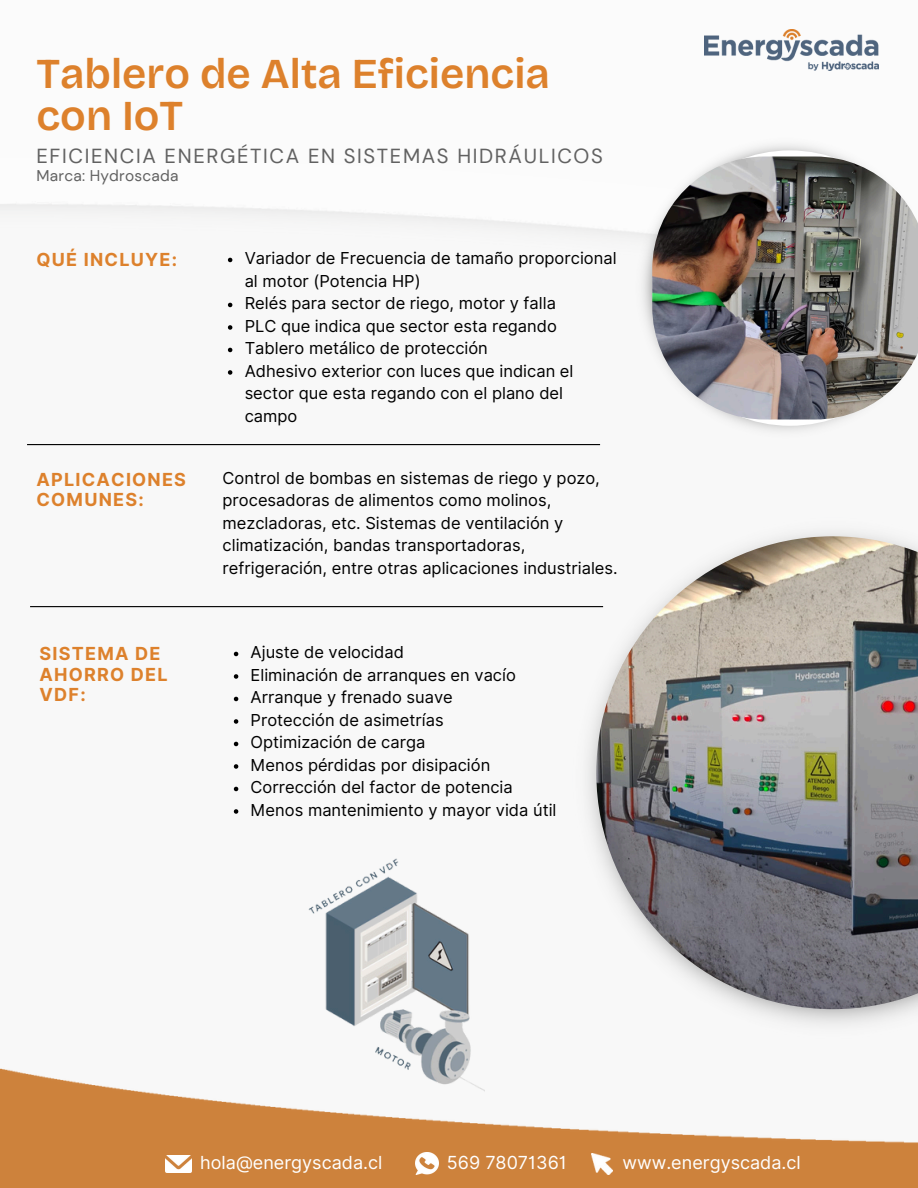
<style>
.page{position:relative;width:918px;height:1188px;background:#f8f8f8}
.page>*{position:absolute;margin:0;border:0;box-sizing:border-box;transform-origin:0 0}
.t1{font:600 42.6px/42.8px "Bricolage Grotesque";color:#dd812c}
.t2{font:20.25px "DM Sans";letter-spacing:.08em;color:#616161}
.t3{font:700 18px/20.2px "Inter";letter-spacing:.07em;color:#dd812c}
.t4{font:18px "Inter";color:#fff}
.t5{font:16.5px/22.5px "Inter";color:#000}
.t6{font:15.45px "DM Sans";letter-spacing:.015em;color:#616161}
</style>
<div class="page">
<hr style="left:27px;top:444px;width:573px;height:1px;background:#000">
<hr style="left:30px;top:606px;width:573px;height:1px;background:#000">
<img style="left:0;top:1068px;width:918px;height:120px">
<img style="left:559px;top:533px;width:357px;height:491px">
<img style="left:705px;top:29px;width:174px;height:42px">
<svg style="left:723px;top:150px;width:125px;height:276px"></svg>
<img style="left:596px;top:536px;width:322px;height:473px">
<img style="left:165px;top:1155px;width:26px;height:17px">
<img style="left:416px;top:1152px;width:22px;height:23px">
<img style="left:592px;top:1153px;width:21px;height:21px">
<img style="left:652px;top:157px;width:266px;height:263px">
<svg style="left:228px;top:258px;width:4px;height:4px"></svg>
<svg style="left:228px;top:303px;width:4px;height:4px"></svg>
<svg style="left:228px;top:325px;width:4px;height:5px"></svg>
<svg style="left:228px;top:348px;width:4px;height:4px"></svg>
<svg style="left:228px;top:370px;width:4px;height:5px"></svg>
<svg style="left:234px;top:652px;width:4px;height:4px"></svg>
<svg style="left:234px;top:674px;width:4px;height:5px"></svg>
<svg style="left:234px;top:697px;width:4px;height:4px"></svg>
<svg style="left:234px;top:719px;width:4px;height:5px"></svg>
<svg style="left:234px;top:742px;width:4px;height:4px"></svg>
<svg style="left:234px;top:764px;width:4px;height:5px"></svg>
<svg style="left:234px;top:787px;width:4px;height:4px"></svg>
<svg style="left:234px;top:809px;width:4px;height:5px"></svg>
<img style="left:301px;top:858px;width:183px;height:238px">
<p class="t1" style="left:37px;top:52px;width:515px">Tablero de Alta Eficiencia con IoT</p>
<p class="t6" style="left:37px;top:166px;width:143px">Marca: Hydroscada</p>
<p class="t2" style="left:37px;top:143px;width:568px">EFICIENCIA ENERGÉTICA EN SISTEMAS HIDRÁULICOS</p>
<p class="t3" style="left:37px;top:250px;width:142px">QUÉ INCLUYE:</p>
<p class="t3" style="left:37px;top:469px;width:151px">APLICACIONES<br>COMUNES:</p>
<p class="t5" style="left:245px;top:247px;width:373px">Variador de Frecuencia de tamaño proporcional al motor (Potencia HP)</p>
<h3 class="t5" style="left:245px;top:292px;width:313px">Relés para sector de riego, motor y falla</h3>
<p class="t5" style="left:245px;top:315px;width:314px">PLC que indica que sector esta regando</p>
<p class="t5" style="left:245px;top:337px;width:245px">Tablero metálico de protección</p>
<p class="t5" style="left:245px;top:360px;width:330px">Adhesivo exterior con luces que indican el sector que esta regando con el plano del campo</p>
<p class="t5" style="left:223px;top:467px;width:397px">Control de bombas en sistemas de riego y pozo, procesadoras de alimentos como molinos, mezcladoras, etc. Sistemas de ventilación y climatización, bandas transportadoras, refrigeración, entre otras aplicaciones industriales.</p>
<h3 class="t3" style="left:40px;top:644px;width:130px">SISTEMA DE<br>AHORRO DEL<br>VDF:</h3>
<h4 class="t5" style="left:251px;top:641px;width:155px">Ajuste de velocidad</h4>
<p class="t5" style="left:251px;top:664px;width:267px">Eliminación de arranques en vacío</p>
<p class="t5" style="left:251px;top:686px;width:204px">Arranque y frenado suave</p>
<p class="t5" style="left:251px;top:709px;width:195px">Protección de asimetrías</p>
<h3 class="t5" style="left:251px;top:731px;width:176px">Optimización de carga</h3>
<p class="t5" style="left:251px;top:754px;width:241px">Menos pérdidas por disipación</p>
<p class="t5" style="left:251px;top:776px;width:264px">Corrección del factor de potencia</p>
<p class="t5" style="left:251px;top:799px;width:307px">Menos mantenimiento y mayor vida útil</p>
<p class="t4" style="left:200px;top:1152px;width:184px">hola@energyscada.cl</p>
<h1 class="t4" style="left:447px;top:1152px;width:121px">569 78071361</h1>
<h2 class="t4" style="left:622px;top:1152px;width:180px">www.energyscada.cl</h2>
</div>
